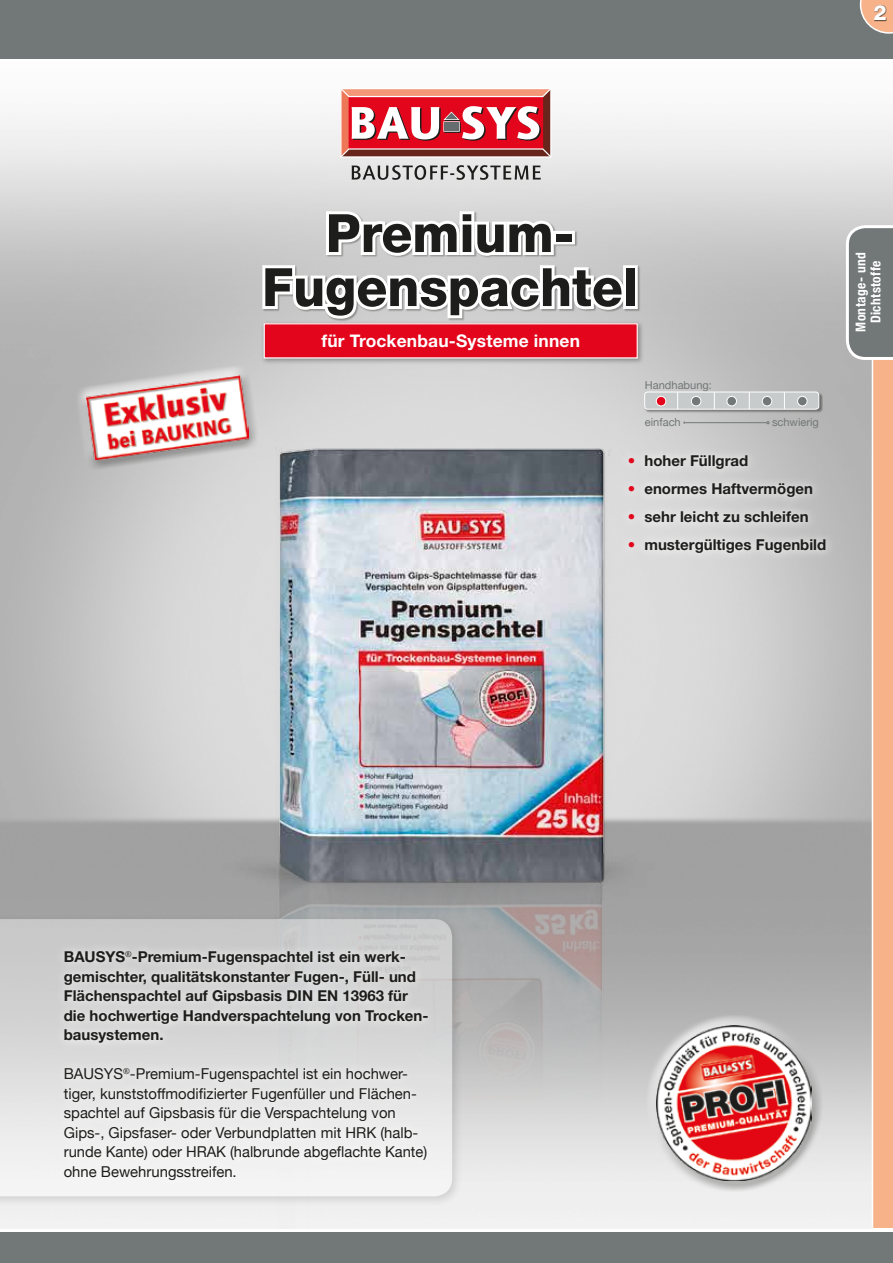
<style>
.page{position:relative;width:893px;height:1263px;background:#fff}
.page>*{position:absolute;margin:0;border:0;box-sizing:border-box;transform-origin:0 0}
.t1{font:800 52.95px/54px "Helvetica Neue";color:#1d1d1b;text-align:center;scale:.96 1}
.t2{font:800 21px "Helvetica Neue";color:#fff}
.t3{font:700 17.4px "Helvetica Neue LT Std";letter-spacing:.01em;color:#fff}
.t4{font:700 15px/19.5px "Helvetica Neue LT Std";color:#1d1d1b}
.t5{font:15px/19.5px "Helvetica Neue";color:#1d1d1b}
.t6{font:700 condensed 13.5px/15px "Helvetica Neue";letter-spacing:.03em;color:#fff;text-align:center}
.t7{font:11.1px "Helvetica Neue";color:#727777}
.t8{font:11.1px "Helvetica Neue LT Std";color:#727777}
.s1{color:#e3051b}
</style>
<div class="page">
<img style="left:0;top:119px;width:893px;height:1110px">
<div style="left:0;top:0;width:893px;height:60px;background:#727777"></div>
<hr style="left:0;top:59px;width:893px;height:2px;background:#fff">
<div style="left:0;top:1230px;width:893px;height:33px;background:#727777"></div>
<hr style="left:0;top:1229px;width:893px;height:2px;background:#fff">
<svg style="left:352px;top:165px;width:189px;height:15px;background:#a4a4a3"></svg>
<div style="left:340px;top:88px;width:211px;height:70px;border:1px solid #fff"></div>
<svg style="left:341px;top:89px;width:210px;height:68px"></svg>
<svg style="left:860px;top:0;width:33px;height:34px"></svg>
<div style="left:874px;top:5px;width:13px;height:16px;background:#1d1d1b;opacity:.76"></div>
<div style="left:0;top:914px;width:464px;height:293px;background:#1d1d1b;opacity:.35"></div>
<svg style="left:0;top:919px;width:452px;height:277px"></svg>
<div style="left:76px;top:365px;width:173px;height:101px;background:#fff;opacity:.75"></div>
<div style="left:86px;top:369px;width:173px;height:102px;background:#1d1d1b;opacity:.28"></div>
<img style="left:86px;top:375px;width:163px;height:85px">
<svg style="left:846px;top:225px;width:47px;height:1004px;background:#cab2a3"></svg>
<div style="left:646px;top:1015px;width:163px;height:130px;background:#fff;opacity:.75"></div>
<div style="left:657px;top:1050px;width:166px;height:142px;background:#1d1d1b;opacity:.28"></div>
<img style="left:657px;top:1025px;width:155px;height:156px">
<svg style="left:619px;top:446px;width:216px;height:117px;background:#d3d3d3"></svg>
<div style="left:55px;top:942px;width:381px;height:247px;background:linear-gradient(to bottom,#cfcfcf,#f5f5f5)"></div>
<hr style="left:684px;top:422px;width:83px;height:1px;background:#727777">
<div style="left:644px;top:392px;width:179px;height:21px;background:#1d1d1b;opacity:.46"></div>
<div style="left:645px;top:392px;width:174px;height:17px;background:#c8cbcb;border-radius:3px"></div>
<div style="left:644px;top:392px;width:175px;height:17px;border:1px solid #fff;border-radius:3px"></div>
<div style="left:656px;top:396px;width:10px;height:10px;background:#e3051b;border-radius:50%"></div>
<div style="left:656px;top:396px;width:10px;height:10px;border:1px solid #fff;border-radius:50%"></div>
<div style="left:727px;top:396px;width:9px;height:10px;background:#727777;border-radius:50%"></div>
<div style="left:727px;top:396px;width:10px;height:10px;border:1px solid #fff;border-radius:50%"></div>
<div style="left:762px;top:396px;width:10px;height:10px;background:#727777;border-radius:50%"></div>
<div style="left:762px;top:396px;width:10px;height:10px;border:1px solid #fff;border-radius:50%"></div>
<div style="left:798px;top:396px;width:9px;height:10px;background:#727777;border-radius:50%"></div>
<div style="left:797px;top:396px;width:10px;height:10px;border:1px solid #fff;border-radius:50%"></div>
<svg style="left:677px;top:392px;width:1px;height:17px"></svg>
<svg style="left:714px;top:392px;width:1px;height:17px"></svg>
<svg style="left:749px;top:392px;width:1px;height:17px"></svg>
<svg style="left:784px;top:392px;width:1px;height:17px"></svg>
<div style="left:691px;top:396px;width:10px;height:10px;background:#727777;border-radius:50%"></div>
<div style="left:691px;top:396px;width:10px;height:10px;border:1px solid #fff;border-radius:50%"></div>
<div style="left:263px;top:212px;width:378px;height:110px;background:#1d1d1b;opacity:.35"></div>
<svg style="left:259px;top:208px;width:370px;height:114px"></svg>
<div style="left:623px;top:265px;width:15px;height:44px;border:6px solid #fff"></div>
<div style="left:261px;top:320px;width:383px;height:45px;background:#1d1d1b;opacity:.35"></div>
<div style="left:264px;top:324px;width:373px;height:34px;background:#e3051b"></div>
<div style="left:264px;top:323px;width:374px;height:35px;border:1px solid #fff"></div>
<h2 class="t2" style="left:874px;top:0;width:15px">2</h2>
<h1 class="t1" style="left:262px;top:206px;width:393px">Premium-<br>Fugenspachtel</h1>
<p class="t3" style="left:321px;top:330px;width:260px">für Trockenbau-Systeme innen</p>
<p class="t8" style="left:645px;top:378px;width:69px">Handhabung:</p>
<p class="t7" style="left:645px;top:415px;width:37px">einfach</p>
<p class="t7" style="left:772px;top:415px;width:48px">schwierig</p>
<p class="t4" style="left:628px;top:451px;width:122px"><span class="s1">•</span> hoher Füllgrad</p>
<p class="t4" style="left:628px;top:479px;width:187px"><span class="s1">•</span> enormes Haftvermögen</p>
<p class="t4" style="left:628px;top:507px;width:182px"><span class="s1">•</span> sehr leicht zu schleifen</p>
<p class="t4" style="left:628px;top:535px;width:200px"><span class="s1">•</span> mustergültiges Fugenbild</p>
<p class="t6" style="left:853px;top:332px;width:81px;rotate:-90deg">Montage- und<br>Dichtstoffe</p>
<p class="t4" style="left:64px;top:947px;width:366px">BAUSYS<sup>®</sup>-Premium-Fugenspachtel ist ein werk&shy;gemischter, qualitätskonstanter Fugen-, Füll- und Flächenspachtel auf Gipsbasis DIN EN 13963 für die hochwertige Handverspachtelung von Trocken&shy;bausystemen.</p>
<p class="t5" style="left:64px;top:1064px;width:365px">BAUSYS<sup>®</sup>-Premium-Fugenspachtel ist ein hochwer&shy;tiger, kunststoffmodifizierter Fugenfüller und Flächen&shy;spachtel auf Gipsbasis für die Verspachtelung von Gips-, Gipsfaser- oder Verbundplatten mit HRK (halb&shy;runde Kante) oder HRAK (halbrunde abgeflachte Kante) ohne Bewehrungsstreifen.</p>
</div>
